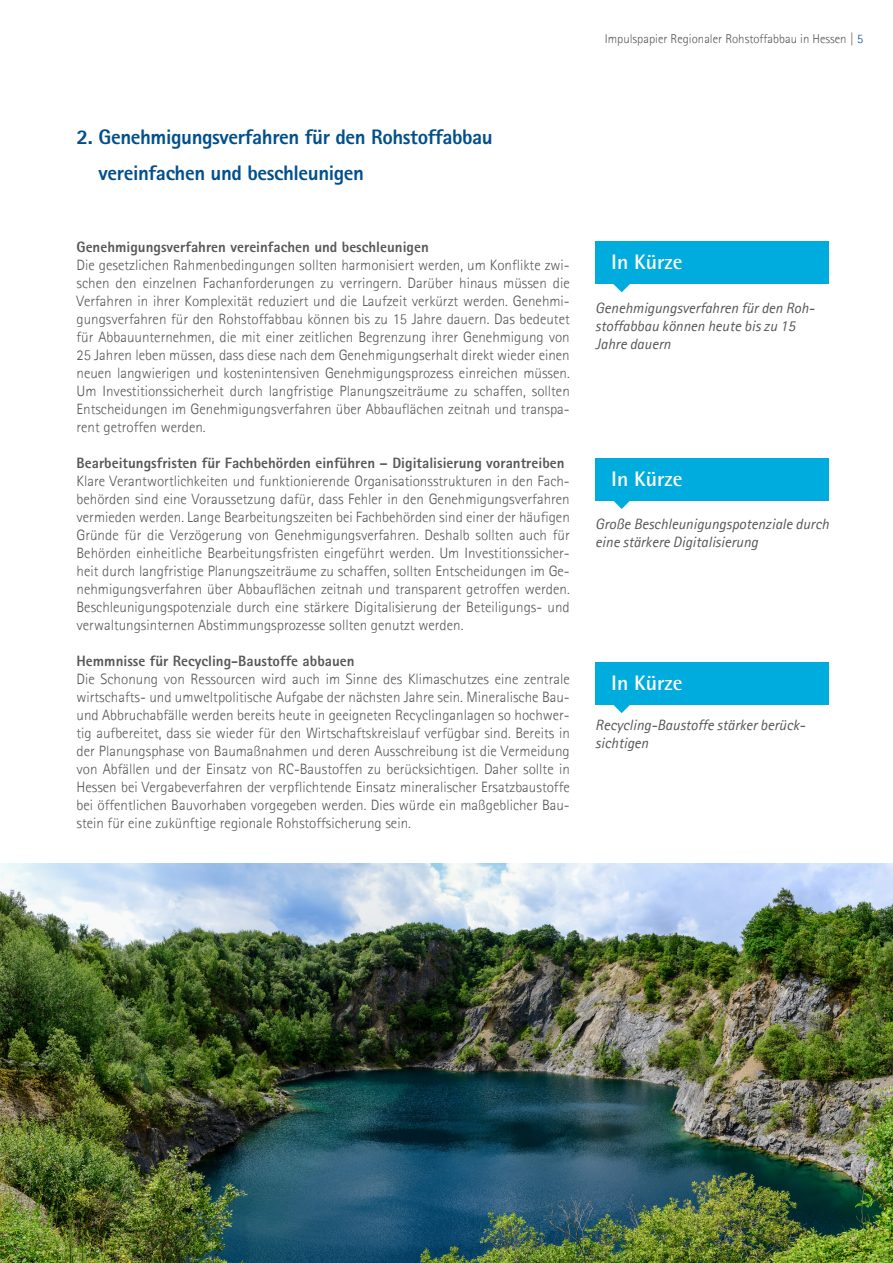
<style>
.page{position:relative;width:893px;height:1263px;background:#fff}
.page>*{position:absolute;margin:0;border:0;box-sizing:border-box;transform-origin:0 0}
.Fließtext{font:800 21px "Rotis Sans Serif";letter-spacing:-.02em;color:#004f8c}
.Fließtext-2{font:700 21px "Rotis Semi Sans Pro";color:#fff}
.Fließtext-3{font:300 15px/18px "Agfa Rotis Sans Serif";color:#57585a;text-align:justify}
.In_Kürze{font:italic 15px/18px "Agfa Rotis Sans Serif";color:#57585a}
.Fließtext-4{font:800 15px "Rotis Sans Serif";color:#57585a}
.Fließtext-5{font:300 12.75px "Agfa Rotis Sans Serif";color:#57585a}
.s1{color:#004f8c}
</style>
<div class="page">
<svg style="left:613px;top:284px;width:17px;height:8px"></svg>
<div style="left:595px;top:241px;width:234px;height:43px;background:#00acdd"></div>
<img style="left:0;top:864px;width:893px;height:399px">
<svg style="left:611px;top:500px;width:22px;height:9px"></svg>
<div style="left:595px;top:458px;width:234px;height:42px;background:#00acdd"></div>
<svg style="left:613px;top:705px;width:17px;height:8px"></svg>
<div style="left:595px;top:662px;width:234px;height:43px;background:#00acdd"></div>
<p class="Fließtext-5" style="left:605px;top:31px;width:260px">Impulspapier Regionaler Rohstoffabbau in Hessen | <span class="s1">5</span></p>
<p class="Fließtext" style="left:77px;top:124px;width:418px">2. Genehmigungsverfahren für den Rohstoffabbau</p>
<p class="Fließtext" style="left:99px;top:160px;width:267px">vereinfachen und beschleunigen</p>
<p class="Fließtext-4" style="left:77px;top:237px;width:354px">Genehmigungsverfahren vereinfachen und beschleunigen</p>
<p class="Fließtext-3" style="left:77px;top:256px;width:495px">Die gesetzlichen Rahmenbedingungen sollten harmonisiert werden, um Konflikte zwi&shy;schen den einzelnen Fachanforderungen zu verringern. Darüber hinaus müssen die Verfahren in ihrer Komplexität reduziert und die Laufzeit verkürzt werden. Genehmi&shy;gungsverfahren für den Rohstoffabbau können bis zu 15 Jahre dauern. Das bedeutet für Abbauunternehmen, die mit einer zeitlichen Begrenzung ihrer Genehmigung von 25 Jahren leben müssen, dass diese nach dem Genehmigungserhalt direkt wieder einen neuen langwierigen und kostenintensiven Genehmigungsprozess einreichen müssen.<br>Um Investitionssicherheit durch langfristige Planungszeiträume zu schaffen, sollten Entscheidungen im Genehmigungsverfahren über Abbauflächen zeitnah und transpa&shy;rent getroffen werden.</p>
<p class="Fließtext-4" style="left:77px;top:453px;width:490px">Bearbeitungsfristen für Fachbehörden einführen – Digitalisierung vorantreiben</p>
<p class="Fließtext-3" style="left:77px;top:472px;width:495px">Klare Verantwortlichkeiten und funktionierende Organisationsstrukturen in den Fach&shy;behörden sind eine Voraussetzung dafür, dass Fehler in den Genehmigungsverfahren vermieden werden. Lange Bearbeitungszeiten bei Fachbehörden sind einer der häufigen Gründe für die Verzögerung von Genehmigungsverfahren. Deshalb sollten auch für Behörden einheitliche Bearbeitungsfristen eingeführt werden. Um Investitionssicher&shy;heit durch langfristige Planungszeiträume zu schaffen, sollten Entscheidungen im Ge&shy;nehmigungsverfahren über Abbauflächen zeitnah und transparent getroffen werden.<br>Beschleunigungspotenziale durch eine stärkere Digitalisierung der Beteiligungs- und verwaltungsinternen Abstimmungsprozesse sollten genutzt werden.</p>
<p class="Fließtext-4" style="left:77px;top:651px;width:280px">Hemmnisse für Recycling-Baustoffe abbauen</p>
<p class="Fließtext-3" style="left:77px;top:670px;width:495px">Die Schonung von Ressourcen wird auch im Sinne des Klimaschutzes eine zentrale wirtschafts- und umweltpolitische Aufgabe der nächsten Jahre sein. Mineralische Bau&shy;und Abbruchabfälle werden bereits heute in geeigneten Recyclinganlagen so hochwer&shy;tig aufbereitet, dass sie wieder für den Wirtschaftskreislauf verfügbar sind. Bereits in der Planungsphase von Baumaßnahmen und deren Ausschreibung ist die Vermeidung von Abfällen und der Einsatz von RC-Baustoffen zu berücksichtigen. Daher sollte in Hessen bei Vergabeverfahren der verpflichtende Einsatz mineralischer Ersatzbaustoffe bei öffentlichen Bauvorhaben vorgegeben werden. Dies würde ein maßgeblicher Bau&shy;stein für eine zukünftige regionale Rohstoffsicherung sein.</p>
<p class="Fließtext-2" style="left:611px;top:249px;width:73px">In Kürze</p>
<p class="In_Kürze" style="left:595px;top:299px;width:221px">Genehmigungsverfahren für den Roh&shy;stoffabbau können heute bis zu 15<br>Jahre dauern</p>
<p class="Fließtext-2" style="left:611px;top:466px;width:73px">In Kürze</p>
<p class="In_Kürze" style="left:595px;top:515px;width:235px">Große Beschleunigungspotenziale durch eine stärkere Digitalisierung</p>
<p class="Fließtext-2" style="left:611px;top:670px;width:73px">In Kürze</p>
<p class="In_Kürze" style="left:595px;top:716px;width:211px">Recycling-Baustoffe stärker berück&shy;sichtigen</p>
</div>
